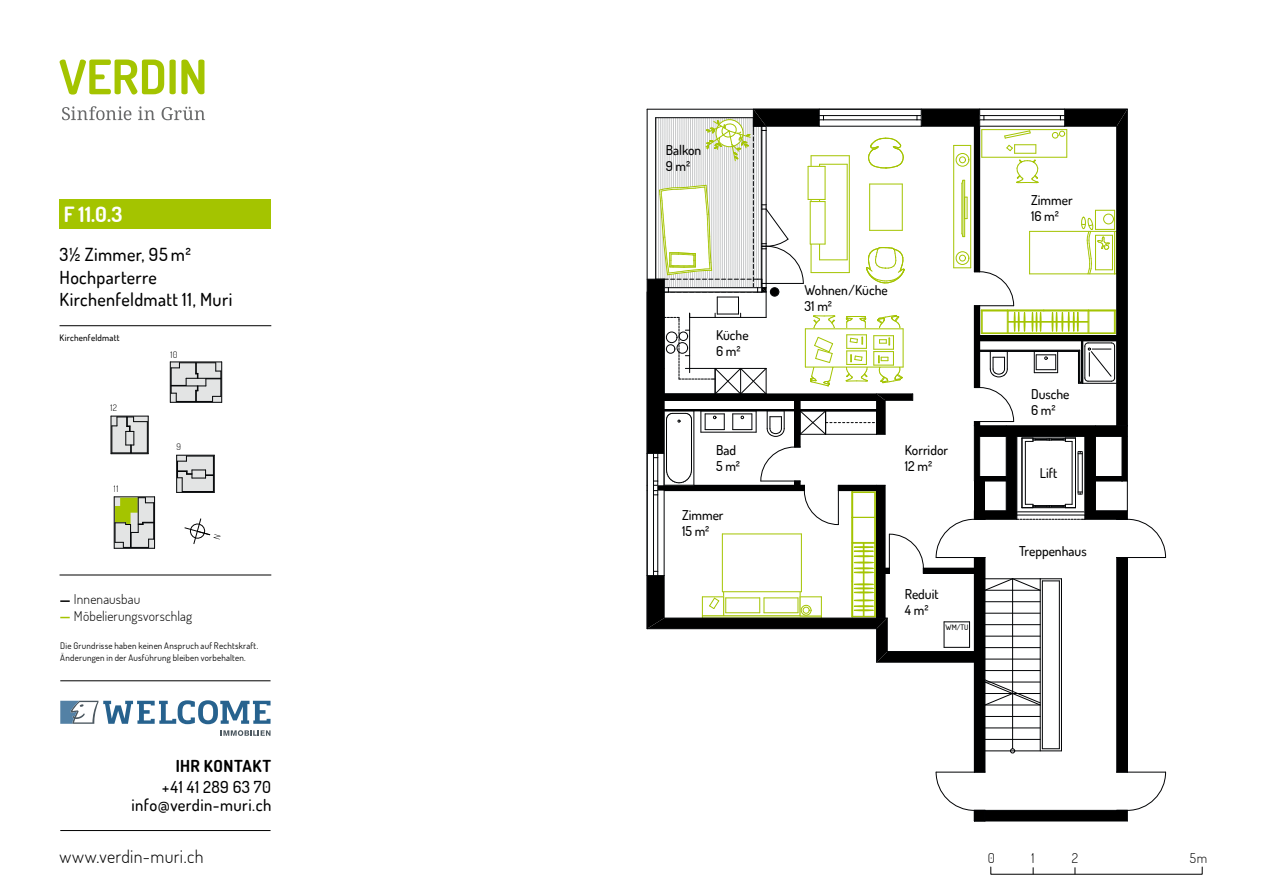
<style>
.page{position:relative;width:1263px;height:893px;background:#fff}
.page>*{position:absolute;margin:0;border:0;box-sizing:border-box;transform-origin:0 0}
.t1{font:700 21px "Dosis";color:#fff}
.t2{font:500 18px/22.5px "Dosis";letter-spacing:.02em;color:#000}
.t3{font:300 18px "Dosis";letter-spacing:.015em;color:#000}
.t4{font:500 16.5px/18px "Dosis";letter-spacing:.02em;color:#000;text-align:right}
.t5{font:700 16.5px "Dosis";letter-spacing:.03em;color:#000}
.t6{font:14.55px/16.6px "Arial";color:#000}
.t7{font:500 13.5px/16.2px "Dosis";color:#000}
.t8{font:300 13.5px/16.5px "Dosis";letter-spacing:.01em;color:#000}
.t9{font:9px/12px "Dosis";letter-spacing:.025em;color:#000}
.t10{font:500 9px "Dosis";letter-spacing:.025em;color:#000}
.t11{font:300 9px "Dosis";color:#000}
.t12{font:8.7px "Arial";color:#000}
.t13{font:500 7.5px "Dosis";color:#000}
</style>
<div class="page">
<hr style="left:877px;top:662px;width:97px;height:1px;background:#000204">
<div style="left:974px;top:557px;width:11px;height:215px;background:#000"></div>
<hr style="left:974px;top:662px;width:1px;height:110px;background:#000204">
<hr style="left:985px;top:557px;width:1px;height:215px;background:#000204">
<div style="left:1117px;top:557px;width:10px;height:215px;background:#000"></div>
<hr style="left:1127px;top:557px;width:1px;height:215px;background:#000204">
<hr style="left:1116px;top:557px;width:1px;height:215px;background:#000204">
<svg style="left:936px;top:772px;width:230px;height:50px"></svg>
<hr style="left:1059px;top:581px;width:1px;height:168px;background:#000204">
<hr style="left:1042px;top:581px;width:1px;height:168px;background:#000204">
<hr style="left:1012px;top:579px;width:1px;height:170px;background:#000204">
<svg style="left:1010px;top:749px;width:5px;height:4px"></svg>
<svg style="left:985px;top:679px;width:55px;height:26px"></svg>
<hr style="left:1061px;top:579px;width:1px;height:172px;background:#000204">
<hr style="left:1040px;top:579px;width:1px;height:172px;background:#000204">
<hr style="left:985px;top:670px;width:55px;height:1px;background:#000204">
<hr style="left:985px;top:682px;width:55px;height:1px;background:#000204">
<hr style="left:985px;top:693px;width:55px;height:1px;background:#000204">
<hr style="left:985px;top:705px;width:55px;height:1px;background:#000204">
<hr style="left:985px;top:716px;width:55px;height:1px;background:#000204">
<hr style="left:985px;top:728px;width:55px;height:1px;background:#000204">
<hr style="left:985px;top:739px;width:55px;height:1px;background:#000204">
<hr style="left:985px;top:751px;width:76px;height:1px;background:#000204">
<svg style="left:1042px;top:748px;width:17px;height:1px"></svg>
<svg style="left:647px;top:109px;width:519px;height:553px"></svg>
<svg style="left:60px;top:60px;width:144px;height:35px"></svg>
<svg style="left:62px;top:106px;width:69px;height:14px"></svg>
<svg style="left:138px;top:106px;width:17px;height:14px"></svg>
<svg style="left:162px;top:107px;width:43px;height:13px"></svg>
<hr style="left:154px;top:497px;width:1px;height:51px;background:#000204">
<hr style="left:114px;top:548px;width:41px;height:1px;background:#000204">
<hr style="left:114px;top:497px;width:1px;height:51px;background:#000204">
<hr style="left:148px;top:416px;width:1px;height:38px;background:#000204">
<hr style="left:111px;top:453px;width:37px;height:1px;background:#000204">
<hr style="left:111px;top:416px;width:1px;height:38px;background:#000204">
<hr style="left:111px;top:416px;width:37px;height:1px;background:#000204">
<hr style="left:214px;top:455px;width:1px;height:37px;background:#000204">
<hr style="left:177px;top:492px;width:37px;height:1px;background:#000204">
<hr style="left:176px;top:455px;width:1px;height:37px;background:#000204">
<hr style="left:177px;top:455px;width:37px;height:1px;background:#000204">
<hr style="left:170px;top:402px;width:52px;height:1px;background:#000204">
<hr style="left:170px;top:362px;width:1px;height:40px;background:#000204">
<hr style="left:182px;top:491px;width:31px;height:1px;background:#000204">
<svg style="left:177px;top:456px;width:37px;height:35px"></svg>
<svg style="left:115px;top:497px;width:39px;height:51px;background:#b9c195"></svg>
<hr style="left:147px;top:422px;width:1px;height:31px;background:#000204">
<svg style="left:112px;top:417px;width:35px;height:37px"></svg>
<svg style="left:171px;top:362px;width:51px;height:40px;background:#bbbcbc"></svg>
<svg style="left:184px;top:518px;width:37px;height:26px"></svg>
<div style="left:60px;top:199px;width:211px;height:29px;background:#a4c400"></div>
<hr style="left:60px;top:575px;width:211px;height:1px;background:#000">
<hr style="left:60px;top:680px;width:211px;height:1px;background:#000">
<svg style="left:60px;top:600px;width:10px;height:2px"></svg>
<hr style="left:60px;top:325px;width:211px;height:1px;background:#000">
<hr style="left:60px;top:830px;width:211px;height:1px;background:#000">
<svg style="left:221px;top:730px;width:49px;height:6px"></svg>
<svg style="left:60px;top:700px;width:211px;height:24px"></svg>
<h1 class="t1" style="left:64px;top:200px;width:60px">F 11.0.3</h1>
<h2 class="t2" style="left:60px;top:243px;width:174px">3½ Zimmer, 95 m²<br>Hochparterre<br>Kirchenfeldmatt 11, Muri</h2>
<p class="t10" style="left:60px;top:332px;width:62px">Kirchenfeldmatt</p>
<p class="t11" style="left:111px;top:402px;width:8px">12</p>
<p class="t11" style="left:114px;top:483px;width:6px">11</p>
<p class="t11" style="left:171px;top:349px;width:9px">10</p>
<p class="t11" style="left:176px;top:441px;width:6px">9</p>
<p class="t8" style="left:74px;top:591px;width:120px">Innenausbau<br>Möbelierungsvorschlag</p>
<p class="t6" style="left:85px;top:617px;width:89px">3 1/2 Zi-Whg.<br>Mst. 1:100</p>
<p class="t9" style="left:60px;top:640px;width:199px">Die Grundrisse haben keinen Anspruch auf Rechtskraft.<br>Änderungen in der Ausführung bleiben vorbehalten.</p>
<p class="t5" style="left:176px;top:755px;width:97px">IHR KONTAKT</p>
<p class="t4" style="left:132px;top:778px;width:141px">+41 41 289 63 70 info@verdin-muri.ch</p>
<h2 class="t3" style="left:60px;top:845px;width:146px">www.verdin-muri.ch</h2>
<p class="t12" style="left:169px;top:780px;width:6px">2</p>
<p class="t7" style="left:666px;top:141px;width:37px">Balkon<br>9 m²</p>
<p class="t7" style="left:716px;top:326px;width:34px">Küche<br>6 m²</p>
<p class="t7" style="left:716px;top:442px;width:26px">Bad<br>5 m²</p>
<p class="t7" style="left:682px;top:507px;width:43px">Zimmer<br>15 m²</p>
<p class="t7" style="left:804px;top:282px;width:85px">Wohnen/Küche<br>31 m²</p>
<p class="t7" style="left:905px;top:442px;width:45px">Korridor<br>12 m²</p>
<p class="t7" style="left:905px;top:586px;width:35px">Reduit<br>4 m²</p>
<p class="t13" style="left:945px;top:622px;width:24px">WM/TU</p>
<p class="t7" style="left:1031px;top:192px;width:43px">Zimmer<br>16 m²</p>
<p class="t7" style="left:1031px;top:386px;width:40px">Dusche<br>6 m²</p>
<p class="t7" style="left:1040px;top:465px;width:19px">Lift</p>
<p class="t7" style="left:1019px;top:543px;width:69px">Treppenhaus</p>
<p class="t8" style="left:988px;top:850px;width:9px">0</p>
<p class="t8" style="left:1032px;top:850px;width:4px">1</p>
<p class="t8" style="left:1072px;top:850px;width:8px">2</p>
<p class="t8" style="left:1190px;top:849px;width:19px">5m</p>
</div>
